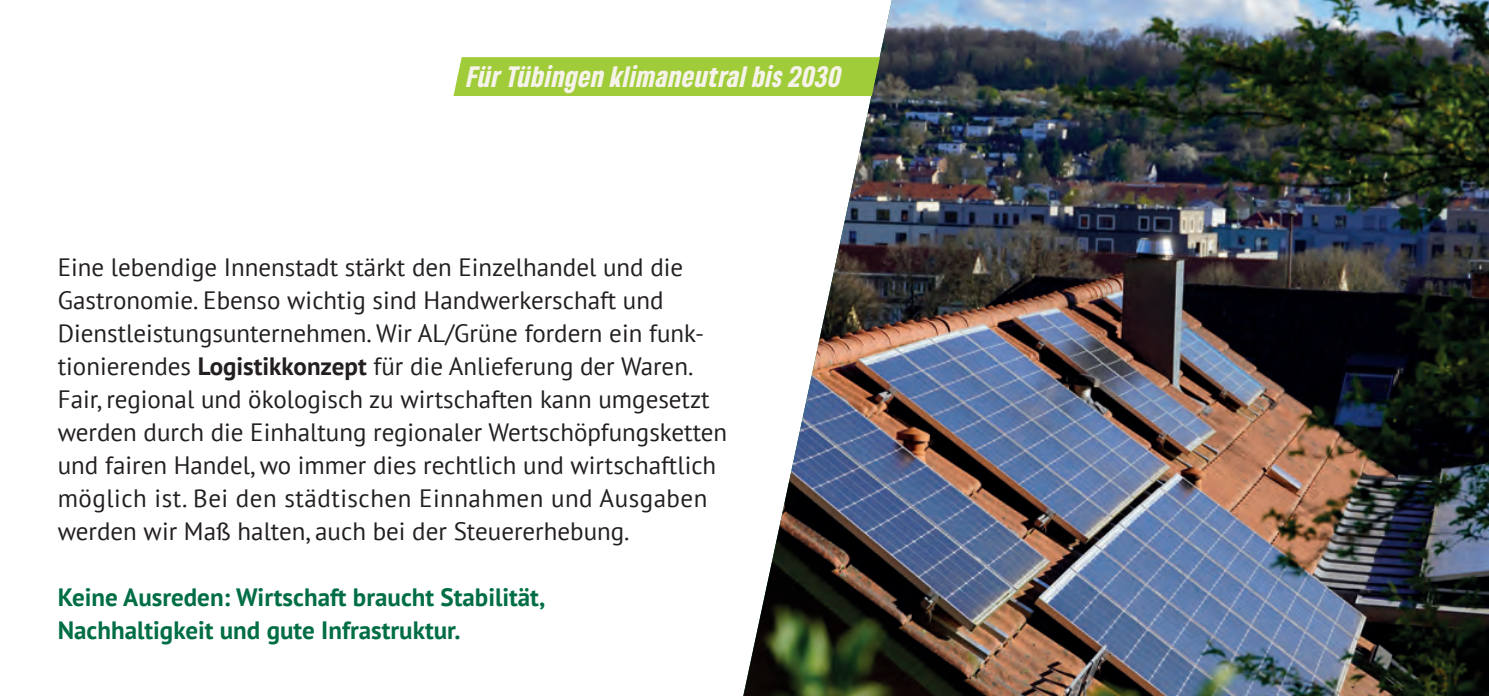
<style>
.page{position:relative;width:1489px;height:696px;background:#fff}
.page>*{position:absolute;margin:0;border:0;box-sizing:border-box;transform-origin:0 0}
.t1{font:italic 900 condensed 27.5px "Gruene Type";letter-spacing:.025em;color:#f6f3eb}
.t2{font:25px/33px "PT Sans";color:#231f20}
.t3{font:700 25px/33px "PT Sans";color:#006e44}
.s1{font-weight:700}
</style>
<div class="page">
<img style="left:743px;top:0;width:745px;height:695px">
<div style="left:453px;top:57px;width:427px;height:39px;background:#a1cc3a"></div>
<p class="t1" style="left:467px;top:59px;width:376px">Für Tübingen klimaneutral bis 2030</p>
<p class="t2" style="left:58px;top:249px;width:671px">Eine lebendige Innenstadt stärkt den Einzelhandel und die Gastronomie. Ebenso wichtig sind Handwerkerschaft und Dienstleistungsunternehmen. Wir AL/Grüne fordern ein funk&shy;tionierendes <span class="s1">Logistikkonzept</span> für die Anlieferung der Waren.<br>Fair, regional und ökologisch zu wirtschaften kann umgesetzt werden durch die Einhaltung regionaler Wertschöpfungsketten und fairen Handel, wo immer dies rechtlich und wirtschaftlich möglich ist. Bei den städtischen Einnahmen und Ausgaben werden wir Maß halten, auch bei der Steuererhebung.</p>
<p class="t3" style="left:58px;top:579px;width:488px">Keine Ausreden: Wirtschaft braucht Stabilität,<br>Nachhaltigkeit und gute Infrastruktur.</p>
</div>
